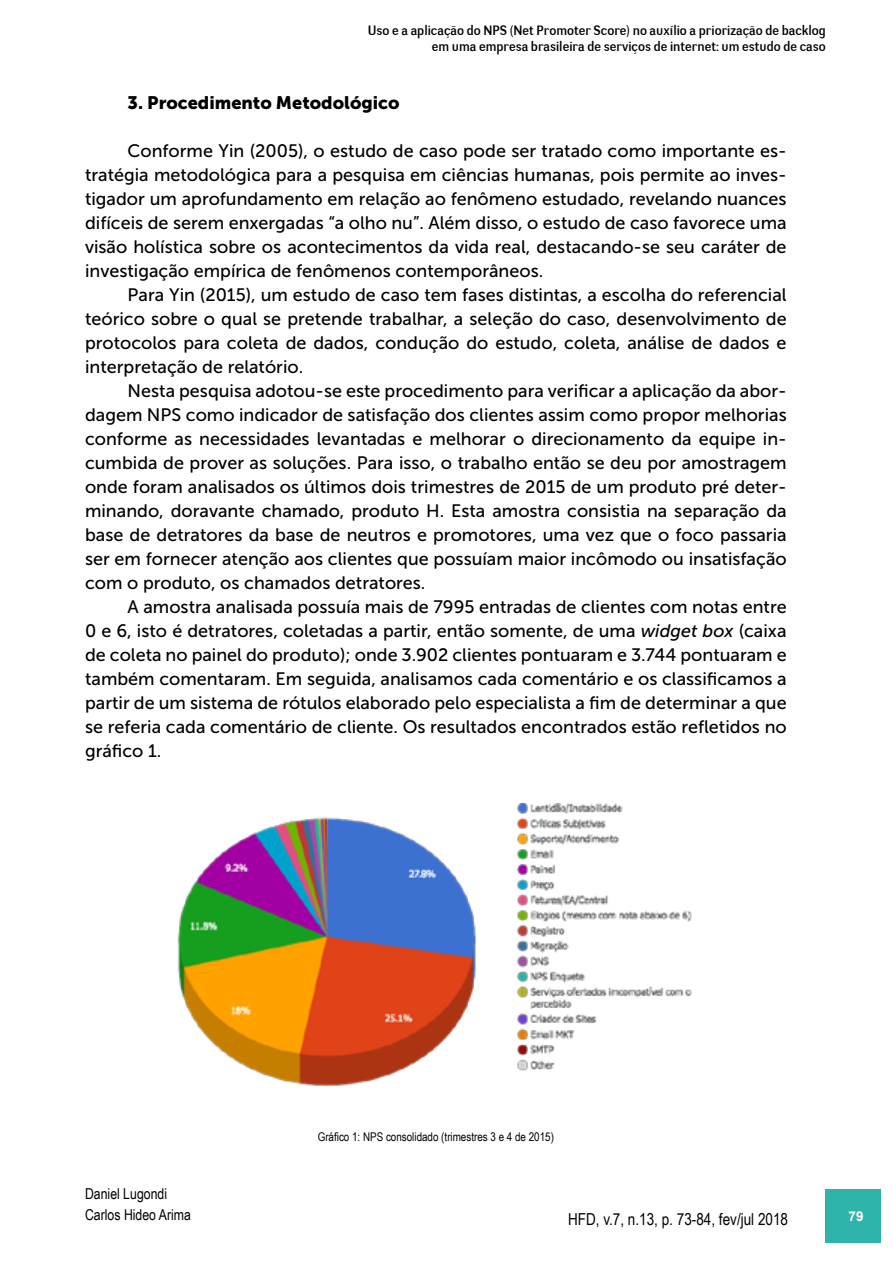
<style>
.page{position:relative;width:893px;height:1263px;background:#fff}
.page>*{position:absolute;margin:0;border:0;box-sizing:border-box;transform-origin:0 0}
.t1{font:18px/24px "Museo Sans 500";color:#000;text-align:justify}
.t2{font:18px "Museo Sans 900";color:#000}
.t3{font:16.5px "Arial Narrow";color:#000}
.t4{font:15px/21px "Arial Narrow";color:#000}
.t5{font:13.5px/16.2px "Negotiate Free";color:#000;text-align:right}
.t6{font:700 13.5px "Arial";color:#fff}
.t7{font:12px "Arial Narrow";color:#000}
.s1{font-style:italic}
</style>
<div class="page">
<div style="left:825px;top:1189px;width:55px;height:53px;background:#2eb4ab"></div>
<img style="left:177px;top:803px;width:515px;height:283px">
<p class="t5" style="left:368px;top:22px;width:459px">Uso e a aplicação do NPS (Net Promoter Score) no auxílio a priorização de backlog em uma empresa brasileira de serviços de internet: um estudo de caso</p>
<p class="t2" style="left:128px;top:93px;width:273px">3. Procedimento Metodológico</p>
<p class="t1" style="left:85px;top:139px;width:703px;text-indent:43px">Conforme Yin (2005), o estudo de caso pode ser tratado como importante es&shy;tratégia metodológica para a pesquisa em ciências humanas, pois permite ao inves&shy;tigador um aprofundamento em relação ao fenômeno estudado, revelando nuances difíceis de serem enxergadas “a olho nu”. Além disso, o estudo de caso favorece uma visão holística sobre os acontecimentos da vida real, destacando-se seu caráter de investigação empírica de fenômenos contemporâneos.</p>
<p class="t1" style="left:85px;top:283px;width:703px;text-indent:43px">Para Yin (2015), um estudo de caso tem fases distintas, a escolha do referencial teórico sobre o qual se pretende trabalhar, a seleção do caso, desenvolvimento de protocolos para coleta de dados, condução do estudo, coleta, análise de dados e interpretação de relatório.</p>
<p class="t1" style="left:85px;top:379px;width:703px;text-indent:43px">Nesta pesquisa adotou-se este procedimento para verificar a aplicação da abor&shy;dagem NPS como indicador de satisfação dos clientes assim como propor melhorias conforme as necessidades levantadas e melhorar o direcionamento da equipe in&shy;cumbida de prover as soluções. Para isso, o trabalho então se deu por amostragem onde foram analisados os últimos dois trimestres de 2015 de um produto pré deter&shy;minando, doravante chamado, produto H. Esta amostra consistia na separação da base de detratores da base de neutros e promotores, uma vez que o foco passaria ser em fornecer atenção aos clientes que possuíam maior incômodo ou insatisfação com o produto, os chamados detratores.</p>
<p class="t1" style="left:85px;top:595px;width:703px;text-indent:43px">A amostra analisada possuía mais de 7995 entradas de clientes com notas entre 0 e 6, isto é detratores, coletadas a partir, então somente, de uma <span class="s1">widget box</span> (caixa de coleta no painel do produto); onde 3.902 clientes pontuaram e 3.744 pontuaram e também comentaram. Em seguida, analisamos cada comentário e os classificamos a partir de um sistema de rótulos elaborado pelo especialista a fim de determinar a que se referia cada comentário de cliente. Os resultados encontrados estão refletidos no gráfico 1.</p>
<p class="t4" style="left:85px;top:1182px;width:107px">Daniel Lugondi<br>Carlos Hideo Arima</p>
<p class="t7" style="left:318px;top:1128px;width:238px">Gráfico 1: NPS consolidado (trimestres 3 e 4 de 2015)</p>
<p class="t3" style="left:568px;top:1206px;width:222px">HFD, v.7, n.13, p. 73-84, fev/jul 2018</p>
<p class="t6" style="left:849px;top:1207px;width:17px">79</p>
</div>
